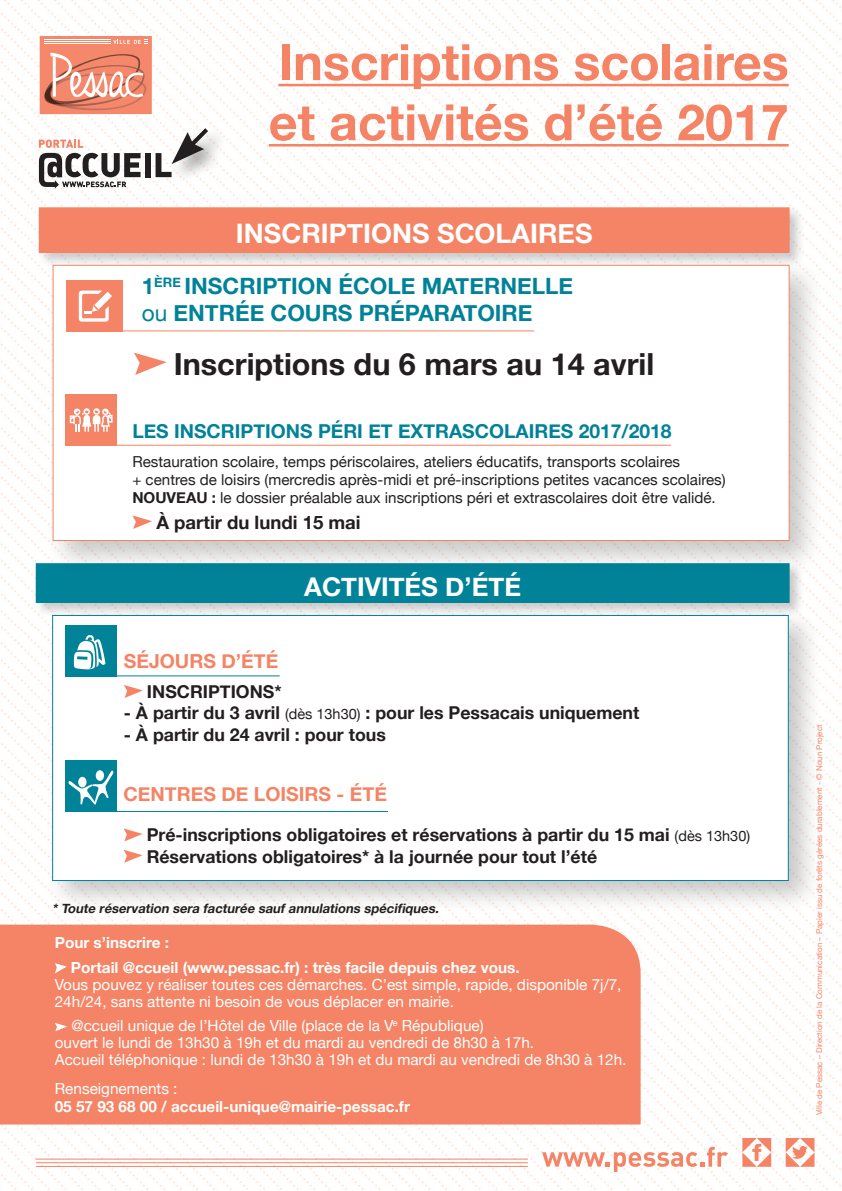
<style>
.page{position:relative;width:842px;height:1191px;background:#fff}
.page>*{position:absolute;margin:0;border:0;box-sizing:border-box;transform-origin:0 0}
.t1{font:700 50.1px/60.2px "Helvetica Neue";color:#f48465}
.t2{font:700 30.4px "Helvetica Neue";color:#231f20}
.t3{font:700 26.8px "Helvetica Neue";color:#fff}
.t4{font:700 25.8px "Helvetica Neue";color:#fff}
.t5{font:700 22.5px "Helvetica Neue";color:#008298}
.t6{font:700 19.3px "Helvetica Neue";color:#f48465}
.t7{font:700 19.2px "Helvetica Neue";color:#008298}
.t8{font:700 18.5px "Helvetica Neue";color:#231f20}
.t9{font:700 17.7px "Helvetica Neue";color:#231f20}
.t10{font:15.3px/17px "Helvetica Neue";color:#fff}
.t11{font:700 15.3px "Helvetica Neue";color:#fff}
.t12{font:15.1px "Helvetica Neue";color:#231f20}
.t13{font:italic 700 13px "Helvetica Neue";color:#231f20}
.t14{font:8px "Helvetica Neue";color:#f48465}
.s1{font-weight:400}
.s2{font-weight:700}
.s3{font-weight:400;font-size:14.5px}
</style>
<div class="page">
<img style="left:0;top:0;width:841px;height:1190px">
<svg style="left:811px;top:721px;width:17px;height:398px"></svg>
<hr style="left:278px;top:84px;width:511px;height:2px;background:#f48465">
<hr style="left:269px;top:144px;width:520px;height:2px;background:#f48465">
<svg style="left:39px;top:140px;width:102px;height:48px"></svg>
<div style="left:145px;top:153px;width:6px;height:24px;background:#231f20"></div>
<div style="left:170px;top:126px;width:58px;height:58px;background:#231f20;opacity:.4"></div>
<svg style="left:156px;top:128px;width:52px;height:49px"></svg>
<div style="left:37px;top:205px;width:768px;height:63px;background:#231f20;opacity:.24"></div>
<div style="left:39px;top:208px;width:750px;height:44px;background:#f48465"></div>
<div style="left:39px;top:207px;width:750px;height:46px;border:1px solid #f48465"></div>
<div style="left:0;top:924px;width:641px;height:200px;background:#f48465"></div>
<svg style="left:53px;top:962px;width:16px;height:13px"></svg>
<svg style="left:53px;top:1021px;width:17px;height:11px"></svg>
<div style="left:45px;top:608px;width:777px;height:306px;background:#231f20;opacity:.24"></div>
<div style="left:52px;top:615px;width:737px;height:266px;background:#fff;border:1px solid #008298"></div>
<div style="left:66px;top:625px;width:51px;height:51px;background:#008298"></div>
<svg style="left:124px;top:685px;width:19px;height:13px"></svg>
<div style="left:66px;top:760px;width:51px;height:51px;background:#008298"></div>
<svg style="left:123px;top:828px;width:20px;height:35px"></svg>
<hr style="left:81px;top:675px;width:199px;height:1px;background:#008298">
<hr style="left:72px;top:811px;width:316px;height:1px;background:#008298">
<div style="left:34px;top:561px;width:771px;height:57px;background:#231f20;opacity:.24"></div>
<div style="left:36px;top:563px;width:753px;height:39px;background:#008298"></div>
<div style="left:36px;top:563px;width:753px;height:40px;border:1px solid #008298"></div>
<svg style="left:68px;top:770px;width:46px;height:35px"></svg>
<div style="left:78px;top:777px;width:9px;height:10px;background:#fff;border-radius:50%"></div>
<div style="left:45px;top:257px;width:779px;height:318px;background:#231f20;opacity:.24"></div>
<div style="left:53px;top:265px;width:736px;height:276px;background:#fff;border:1px solid #f48465"></div>
<div style="left:66px;top:280px;width:56px;height:52px;background:#f48465"></div>
<svg style="left:134px;top:352px;width:33px;height:23px"></svg>
<svg style="left:132px;top:515px;width:20px;height:14px"></svg>
<hr style="left:89px;top:330px;width:445px;height:1px;background:#f48465">
<hr style="left:89px;top:445px;width:582px;height:1px;background:#f48465">
<svg style="left:79px;top:290px;width:33px;height:32px"></svg>
<div style="left:66px;top:394px;width:51px;height:51px;background:#f48465"></div>
<svg style="left:70px;top:408px;width:43px;height:24px"></svg>
<svg style="left:74px;top:635px;width:31px;height:34px"></svg>
<hr style="left:36px;top:1162px;width:492px;height:1px;background:#f48465">
<hr style="left:36px;top:1158px;width:492px;height:1px;background:#f48465">
<hr style="left:36px;top:1165px;width:492px;height:1px;background:#f48465">
<svg style="left:742px;top:1138px;width:29px;height:28px"></svg>
<svg style="left:786px;top:1138px;width:28px;height:28px"></svg>
<svg style="left:542px;top:1146px;width:186px;height:26px"></svg>
<svg style="left:40px;top:36px;width:112px;height:78px;background:#ec927b"></svg>
<p class="t1" style="left:269px;top:31px;width:521px">Inscriptions scolaires et activités d’été 2017</p>
<p class="t3" style="left:236px;top:217px;width:358px">INSCRIPTIONS SCOLAIRES</p>
<p class="t5" style="left:142px;top:272px;width:433px">1<sup>ÈRE</sup> INSCRIPTION ÉCOLE MATERNELLE</p>
<p class="t5" style="left:142px;top:299px;width:392px"><span class="s1">ou</span> ENTRÉE COURS PRÉPARATOIRE</p>
<p class="t2" style="left:174px;top:345px;width:482px">Inscriptions du 6 mars au 14 avril</p>
<p class="t7" style="left:132px;top:419px;width:541px">LES INSCRIPTIONS PÉRI ET EXTRASCOLAIRES 2017/2018</p>
<p class="t12" style="left:132px;top:453px;width:549px">Restauration scolaire, temps périscolaires, ateliers éducatifs, transports scolaires</p>
<p class="t12" style="left:132px;top:471px;width:595px">+ centres de loisirs (mercredis après-midi et pré-inscriptions petites vacances scolaires)</p>
<p class="t12" style="left:132px;top:489px;width:585px"><span class="s2">NOUVEAU :</span> le dossier préalable aux inscriptions péri et extrascolaires doit être validé.</p>
<p class="t8" style="left:156px;top:511px;width:206px">À partir du lundi 15 mai</p>
<p class="t4" style="left:304px;top:570px;width:218px">ACTIVITÉS D’ÉTÉ</p>
<p class="t6" style="left:124px;top:649px;width:156px">SÉJOURS D’ÉTÉ</p>
<p class="t9" style="left:147px;top:680px;width:136px">INSCRIPTIONS*</p>
<p class="t9" style="left:124px;top:702px;width:517px">- À partir du 3 avril <span class="s3">(dès 13h30)</span> : pour les Pessacais uniquement</p>
<p class="t9" style="left:124px;top:723px;width:264px">- À partir du 24 avril : pour tous</p>
<p class="t6" style="left:123px;top:782px;width:265px">CENTRES DE LOISIRS - ÉTÉ</p>
<p class="t9" style="left:147px;top:824px;width:605px">Pré-inscriptions obligatoires et réservations à partir du 15 mai <span class="s3">(dès 13h30)</span></p>
<p class="t9" style="left:147px;top:845px;width:452px">Réservations obligatoires* à la journée pour tout l’été</p>
<p class="t13" style="left:52px;top:900px;width:391px">* Toute réservation sera facturée sauf annulations spécifiques.</p>
<p class="t11" style="left:55px;top:933px;width:116px">Pour s’inscrire :</p>
<p class="t11" style="left:71px;top:958px;width:450px">Portail @ccueil (www.pessac.fr) : très facile depuis chez vous.</p>
<p class="t10" style="left:55px;top:976px;width:568px">Vous pouvez y réaliser toutes ces démarches. C’est simple, rapide, disponible 7j/7,<br>24h/24, sans attente ni besoin de vous déplacer en mairie.</p>
<p class="t10" style="left:71px;top:1017px;width:414px">@ccueil unique de l’Hôtel de Ville (place de la V<sup>e</sup> République)</p>
<p class="t10" style="left:55px;top:1034px;width:481px">ouvert le lundi de 13h30 à 19h et du mardi au vendredi de 8h30 à 17h.</p>
<p class="t10" style="left:55px;top:1051px;width:573px">Accueil téléphonique : lundi de 13h30 à 19h et du mardi au vendredi de 8h30 à 12h.</p>
<p class="t10" style="left:55px;top:1079px;width:124px">Renseignements :</p>
<p class="t11" style="left:55px;top:1097px;width:357px">05 57 93 68 00 / accueil-unique@mairie-pessac.fr</p>
<p class="t14" style="left:814px;top:1115px;width:392px;rotate:-90deg">Ville de Pessac – Direction de la Communication – Papier issu de forêts gérées durablement - © Noun Project</p>
</div>
